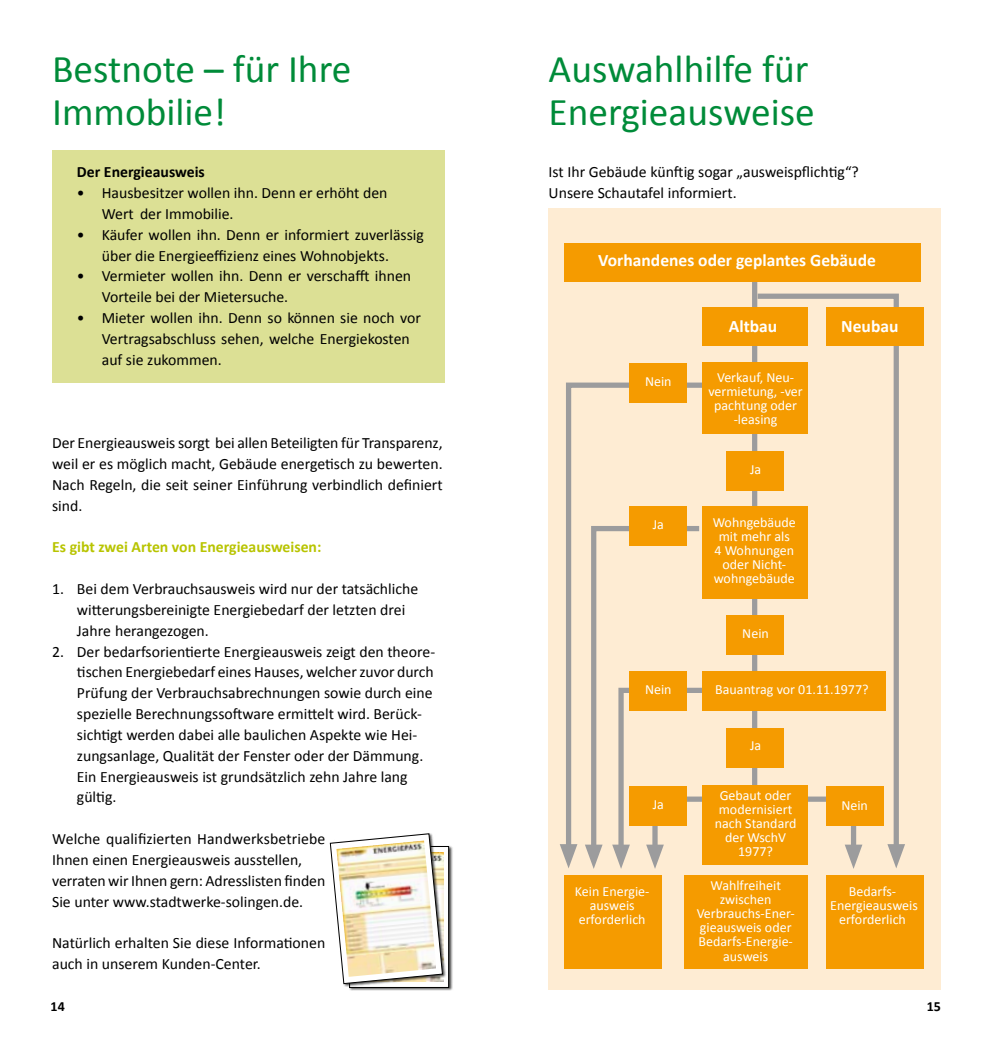
<style>
.page{position:relative;width:993px;height:1042px;background:#fff}
.page>*{position:absolute;margin:0;border:0;box-sizing:border-box;transform-origin:0 0}
.t1{font:39.38px/43.4px "Calibri";color:#008b39}
.t2{font:700 17.5px "Calibri";color:#fff}
.t3{font:15.75px/20.8px "Calibri";color:#000}
.t4{font:700 15.75px "Calibri";color:#b8c400}
.t5{font:700 15.75px "Calibri";color:#000}
.t6{font:14px/14px "Calibri";color:#fff;text-align:center}
.t7{font:700 14px "Calibri";color:#000}
</style>
<div class="page">
<div style="left:548px;top:208px;width:392px;height:782px;background:#feecd3"></div>
<div style="left:751px;top:271px;width:6px;height:527px;background:#9c9c9d"></div>
<svg style="left:752px;top:291px;width:149px;height:568px"></svg>
<svg style="left:887px;top:844px;width:17px;height:24px"></svg>
<svg style="left:566px;top:382px;width:135px;height:463px"></svg>
<svg style="left:560px;top:844px;width:17px;height:24px"></svg>
<div style="left:652px;top:796px;width:203px;height:61px;border:5px solid #9c9c9d"></div>
<svg style="left:844px;top:844px;width:18px;height:25px"></svg>
<svg style="left:584px;top:523px;width:150px;height:346px"></svg>
<div style="left:52px;top:150px;width:392px;height:232px;background:#dce095"></div>
<div style="left:349px;top:845px;width:104px;height:146px;background:#000;opacity:.7"></div>
<div style="left:330px;top:833px;width:116px;height:154px;background:#000;opacity:.7"></div>
<img style="left:330px;top:833px;width:112px;height:151px">
<div style="left:563px;top:243px;width:357px;height:38px;background:#f59b00"></div>
<div style="left:684px;top:875px;width:123px;height:94px;background:#f59b00"></div>
<div style="left:563px;top:875px;width:98px;height:94px;background:#f59b00"></div>
<div style="left:629px;top:363px;width:58px;height:39px;background:#f59b00"></div>
<div style="left:629px;top:506px;width:58px;height:40px;background:#f59b00"></div>
<div style="left:629px;top:671px;width:58px;height:40px;background:#f59b00"></div>
<div style="left:629px;top:786px;width:58px;height:40px;background:#f59b00"></div>
<div style="left:825px;top:786px;width:58px;height:40px;background:#f59b00"></div>
<div style="left:825px;top:307px;width:97px;height:38px;background:#f59b00"></div>
<div style="left:825px;top:875px;width:97px;height:94px;background:#f59b00"></div>
<div style="left:701px;top:307px;width:106px;height:38px;background:#f59b00"></div>
<div style="left:701px;top:363px;width:106px;height:71px;background:#f59b00"></div>
<div style="left:701px;top:506px;width:106px;height:93px;background:#f59b00"></div>
<div style="left:701px;top:785px;width:106px;height:80px;background:#f59b00"></div>
<div style="left:701px;top:671px;width:184px;height:40px;background:#f59b00"></div>
<div style="left:726px;top:615px;width:57px;height:39px;background:#f59b00"></div>
<div style="left:726px;top:451px;width:57px;height:40px;background:#f59b00"></div>
<div style="left:726px;top:728px;width:57px;height:39px;background:#f59b00"></div>
<h1 class="t1" style="left:52px;top:47px;width:301px">Bestnote – für Ihre<br>Immobilie!</h1>
<p class="t5" style="left:77px;top:162px;width:129px">Der Energieausweis</p>
<p class="t3" style="left:102px;top:182px;width:287px;text-indent:-25px">• Hausbesitzer wollen ihn. Denn er erhöht den<br>Wert der Immobilie.</p>
<p class="t3" style="left:102px;top:224px;width:323px;text-indent:-25px">• Käufer wollen ihn. Denn er informiert zuverlässig über die Energieeffizienz eines Wohnobjekts.</p>
<p class="t3" style="left:102px;top:266px;width:311px;text-indent:-25px">• Vermieter wollen ihn. Denn er verschafft ihnen<br>Vorteile bei der Mietersuche.</p>
<p class="t3" style="left:102px;top:307px;width:320px;text-indent:-25px">• Mieter wollen ihn. Denn so können sie noch vor<br>Vertragsabschluss sehen, welche Energiekosten auf sie zukommen.</p>
<p class="t3" style="left:52px;top:432px;width:392px;text-align:justify">Der Energieausweis sorgt bei allen Beteiligten für Transparenz, weil er es möglich macht, Gebäude energetisch zu bewerten.<br>Nach Regeln, die seit seiner Einführung verbindlich definiert sind.</p>
<p class="t4" style="left:52px;top:537px;width:271px">Es gibt zwei Arten von Energieausweisen:</p>
<p class="t3" style="left:77px;top:578px;width:342px;text-indent:-25px">1. Bei dem Verbrauchsausweis wird nur der tatsächliche witterungsbereinigte Energiebedarf der letzten drei<br>Jahre herangezogen.</p>
<p class="t3" style="left:77px;top:641px;width:360px;text-indent:-25px">2. Der bedarfsorientierte Energieausweis zeigt den theore&shy;tischen Energiebedarf eines Hauses, welcher zuvor durch Prüfung der Verbrauchsabrechnungen sowie durch eine spezielle Berechnungssoftware ermittelt wird. Berück&shy;sichtigt werden dabei alle baulichen Aspekte wie Hei&shy;zungsanlage, Qualität der Fenster oder der Dämmung.<br>Ein Energieausweis ist grundsätzlich zehn Jahre lang gültig.</p>
<p class="t3" style="left:52px;top:828px;width:274px">Welche qualifizierten Handwerksbetriebe Ihnen einen Energieausweis ausstellen, verraten wir Ihnen gern: Adresslisten finden Sie unter www.stadtwerke-solingen.de.</p>
<p class="t3" style="left:52px;top:932px;width:274px">Natürlich erhalten Sie diese Informationen auch in unserem Kunden-Center.</p>
<h1 class="t1" style="left:548px;top:47px;width:268px">Auswahlhilfe für<br>Energieausweise</h1>
<p class="t3" style="left:548px;top:162px;width:312px">Ist Ihr Gebäude künftig sogar „ausweispflichtig“?<br>Unsere Schautafel informiert.</p>
<p class="t2" style="left:598px;top:249px;width:279px">Vorhandenes oder geplantes Gebäude</p>
<p class="t2" style="left:728px;top:315px;width:50px">Altbau</p>
<p class="t2" style="left:841px;top:315px;width:59px">Neubau</p>
<p class="t6" style="left:644px;top:374px;width:28px">Nein</p>
<p class="t6" style="left:708px;top:370px;width:96px">Verkauf, Neu&shy;vermietung, -ver pachtung oder -leasing</p>
<p class="t6" style="left:749px;top:463px;width:13px">Ja</p>
<p class="t6" style="left:652px;top:517px;width:13px">Ja</p>
<p class="t6" style="left:712px;top:515px;width:85px">Wohngebäude mit mehr als<br>4 Wohnungen oder Nicht&shy;wohngebäude</p>
<p class="t6" style="left:742px;top:626px;width:28px">Nein</p>
<p class="t6" style="left:644px;top:682px;width:28px">Nein</p>
<p class="t6" style="left:715px;top:682px;width:155px">Bauantrag vor 01.11.1977?</p>
<p class="t6" style="left:749px;top:739px;width:13px">Ja</p>
<p class="t6" style="left:652px;top:797px;width:13px">Ja</p>
<p class="t6" style="left:714px;top:789px;width:83px">Gebaut oder modernisiert nach Standard der WschV<br>1977?</p>
<p class="t6" style="left:841px;top:798px;width:28px">Nein</p>
<p class="t6" style="left:696px;top:879px;width:100px">Wahlfreiheit zwischen<br>Verbrauchs-Ener&shy;gieausweis oder<br>Bedarfs-Energie&shy;ausweis</p>
<p class="t6" style="left:574px;top:884px;width:76px">Kein Energie&shy;ausweis erforderlich</p>
<p class="t6" style="left:830px;top:884px;width:89px">Bedarfs-<br>Energieausweis erforderlich</p>
<p class="t7" style="left:51px;top:997px;width:16px">14</p>
<p class="t7" style="left:926px;top:997px;width:16px">15</p>
</div>
